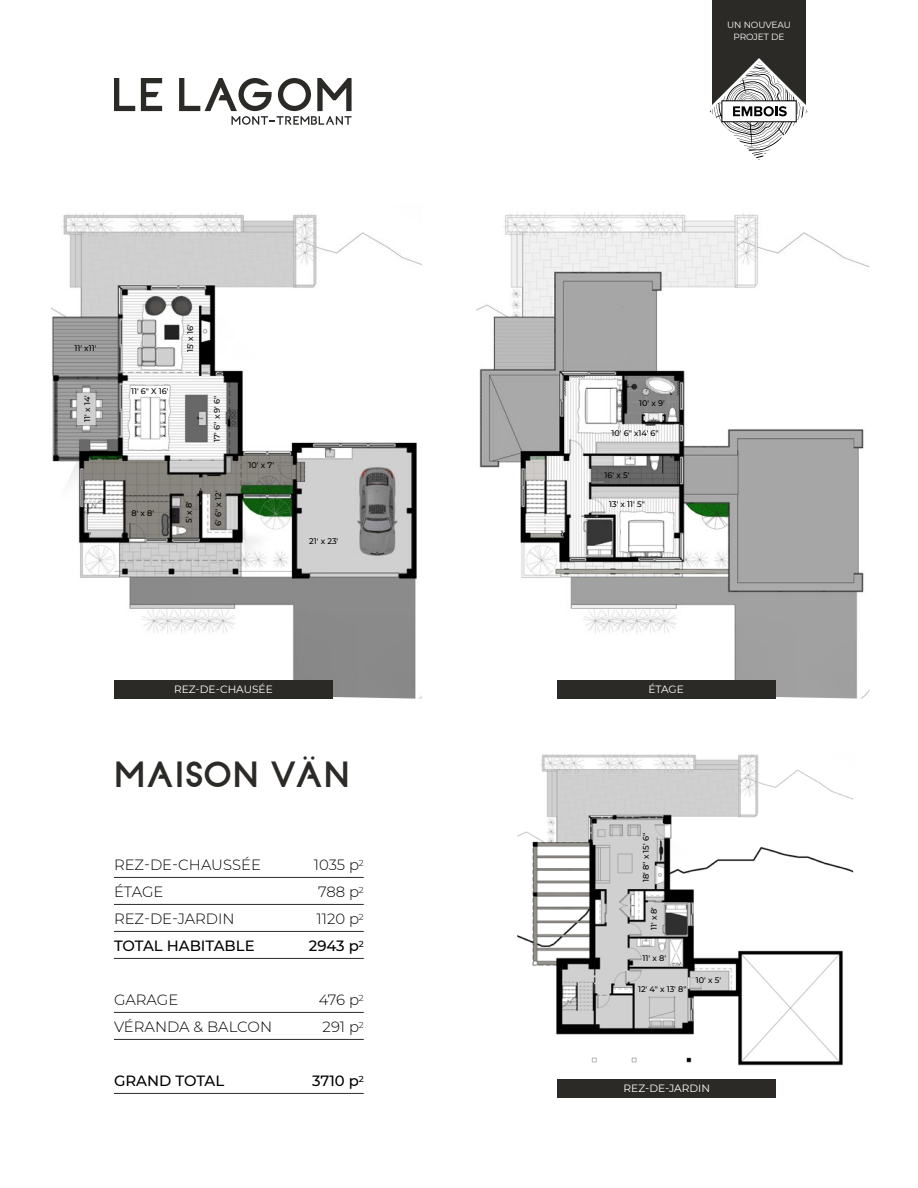
<style>
.page{position:relative;width:918px;height:1188px;background:#fff}
.page>*{position:absolute;margin:0;border:0;box-sizing:border-box;transform-origin:0 0}
.t1{font:700 40.5px "Reva";color:#2c2a27}
.t2{font:300 14.85px "Montserrat";color:#000}
.t3{font:500 14.85px "Montserrat";color:#000}
.t4{font:10.65px "Montserrat";color:#fff}
.t5{font:9px/12px "Montserrat";letter-spacing:-.01em;color:#fff;text-align:center}
.t6{font:500 8.1px "Montserrat";color:#000}
</style>
<div class="page">
<img style="left:517px;top:754px;width:336px;height:331px">
<div style="left:557px;top:1079px;width:218px;height:19px;background:#2c2a27"></div>
<img style="left:476px;top:212px;width:393px;height:487px">
<div style="left:557px;top:680px;width:218px;height:19px;background:#2c2a27"></div>
<img style="left:51px;top:212px;width:371px;height:487px">
<div style="left:114px;top:680px;width:219px;height:19px;background:#2c2a27"></div>
<svg style="left:114px;top:78px;width:21px;height:33px"></svg>
<svg style="left:141px;top:78px;width:21px;height:33px"></svg>
<svg style="left:179px;top:78px;width:173px;height:47px"></svg>
<div style="left:712px;top:0;width:94px;height:111px;background:#2c2a27"></div>
<svg style="left:710px;top:58px;width:98px;height:102px"></svg>
<hr style="left:114px;top:877px;width:250px;height:1px;background:#2c2a27">
<hr style="left:114px;top:904px;width:250px;height:1px;background:#2c2a27">
<hr style="left:114px;top:931px;width:250px;height:1px;background:#2c2a27">
<hr style="left:114px;top:958px;width:250px;height:1px;background:#2c2a27">
<hr style="left:114px;top:1012px;width:250px;height:1px;background:#2c2a27">
<hr style="left:114px;top:1039px;width:250px;height:1px;background:#2c2a27">
<hr style="left:114px;top:1093px;width:250px;height:1px;background:#2c2a27">
<p class="t6" style="left:74px;top:343px;width:24px">11′ x11′</p>
<p class="t6" style="left:82px;top:422px;width:28px;rotate:-90deg">11′ x 14′</p>
<p class="t6" style="left:131px;top:386px;width:39px">11′ 6″ X 16′</p>
<p class="t6" style="left:185px;top:352px;width:29px;rotate:-90deg">15′ x 16′</p>
<p class="t6" style="left:211px;top:442px;width:47px;rotate:-90deg">17′ 6″ x 9′ 6″</p>
<p class="t6" style="left:132px;top:507px;width:24px">8′ x 8′</p>
<p class="t6" style="left:183px;top:523px;width:24px;rotate:-90deg">5′ x 8′</p>
<p class="t6" style="left:213px;top:526px;width:37px;rotate:-90deg">6′ 6″ x 12′</p>
<p class="t6" style="left:248px;top:459px;width:27px">10′ x 7′</p>
<p class="t6" style="left:309px;top:536px;width:31px">21′ x 23′</p>
<h3 class="t4" style="left:174px;top:682px;width:100px">REZ-DE-CHAUSÉE</h3>
<h1 class="t1" style="left:114px;top:755px;width:237px">MAISON VÄN</h1>
<h2 class="t2" style="left:114px;top:855px;width:149px">REZ-DE-CHAUSSÉE</h2>
<h2 class="t2" style="left:314px;top:855px;width:51px">1035 p<sup>2</sup></h2>
<h2 class="t2" style="left:114px;top:882px;width:51px">ÉTAGE</h2>
<h2 class="t2" style="left:318px;top:882px;width:47px">788 p<sup>2</sup></h2>
<h2 class="t2" style="left:114px;top:909px;width:122px">REZ-DE-JARDIN</h2>
<h2 class="t2" style="left:317px;top:909px;width:49px">1120 p<sup>2</sup></h2>
<h2 class="t3" style="left:114px;top:936px;width:142px">TOTAL HABITABLE</h2>
<h2 class="t3" style="left:309px;top:936px;width:56px">2943 p<sup>2</sup></h2>
<h2 class="t2" style="left:114px;top:990px;width:66px">GARAGE</h2>
<h2 class="t2" style="left:319px;top:990px;width:46px">476 p<sup>2</sup></h2>
<h2 class="t2" style="left:114px;top:1017px;width:160px">VÉRANDA &amp; BALCON</h2>
<h2 class="t2" style="left:323px;top:1017px;width:43px">291 p<sup>2</sup></h2>
<h2 class="t3" style="left:114px;top:1071px;width:112px">GRAND TOTAL</h2>
<h2 class="t3" style="left:312px;top:1071px;width:53px">3710 p<sup>2</sup></h2>
<p class="t5" style="left:727px;top:19px;width:65px">UN NOUVEAU<br>PROJET DE</p>
<p class="t6" style="left:639px;top:397px;width:27px">10′ x 9′</p>
<p class="t6" style="left:611px;top:428px;width:49px">10′ 6″ x14′ 6″</p>
<p class="t6" style="left:605px;top:470px;width:26px">16′ x 5′</p>
<p class="t6" style="left:609px;top:499px;width:37px">13′ x 11′ 5″</p>
<h3 class="t4" style="left:648px;top:682px;width:37px">ÉTAGE</h3>
<p class="t6" style="left:640px;top:882px;width:50px;rotate:-90deg">18′ 8″ x 15′ 6″</p>
<p class="t6" style="left:648px;top:930px;width:25px;rotate:-90deg">11′ x 8′</p>
<p class="t6" style="left:643px;top:953px;width:25px">11′ x 8′</p>
<p class="t6" style="left:638px;top:984px;width:50px">12′ 4″ x 13′ 8″</p>
<p class="t6" style="left:696px;top:975px;width:27px">10′ x 5′</p>
<h3 class="t4" style="left:624px;top:1081px;width:88px">REZ-DE-JARDIN</h3>
</div>
